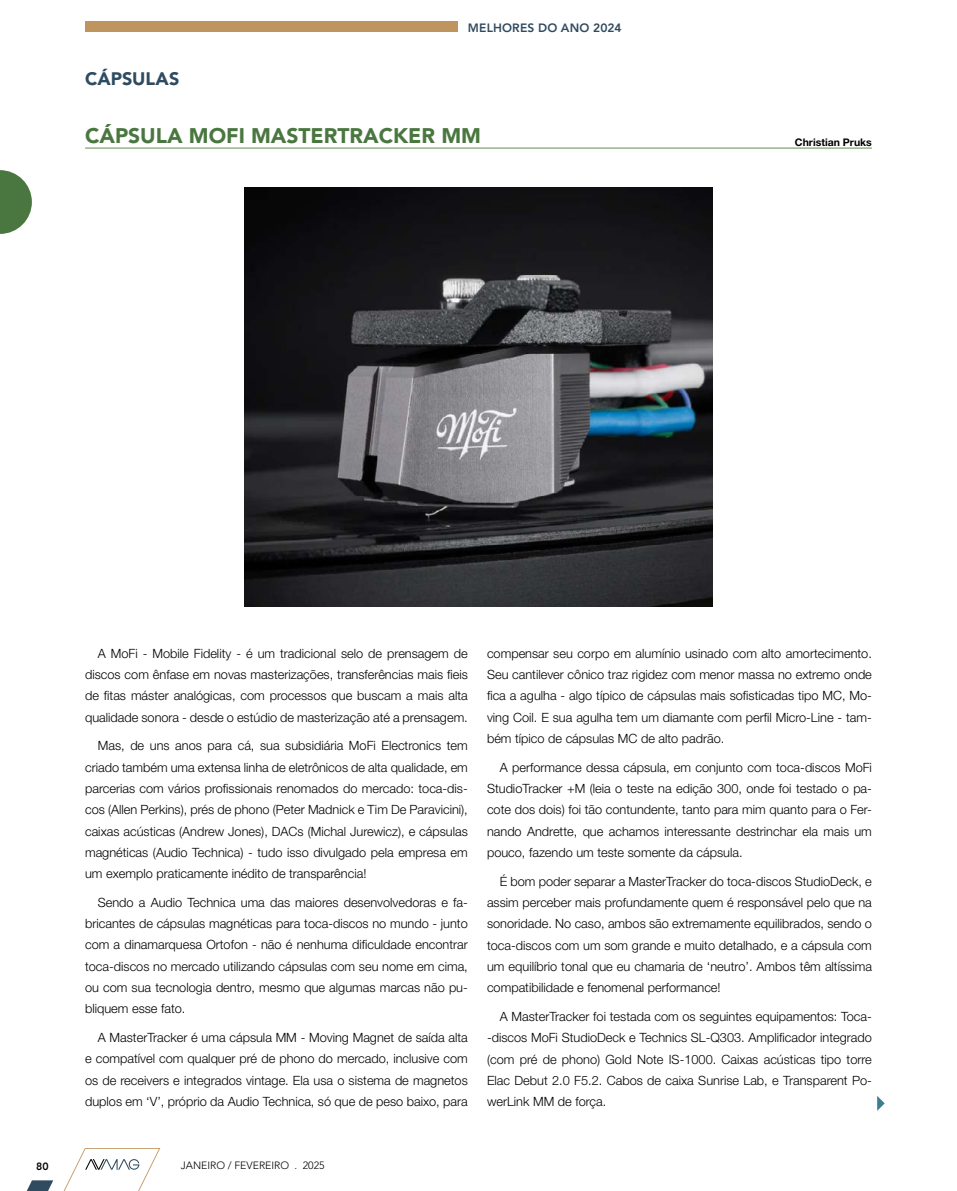
<style>
.page{position:relative;width:957px;height:1191px;background:#fff}
.page>*{position:absolute;margin:0;border:0;box-sizing:border-box;transform-origin:0 0}
.t1{font:900 21px "Avenir LT Std";color:#4a7740}
.t2{font:900 18px "Avenir LT Std";color:#304b60}
.t3{font:300 12.75px/21.3px "Helvetica Neue LT Std";color:#000;text-align:justify}
.t4{font:800 12px "Avenir LT Std";letter-spacing:.015em;color:#304b60}
.t5{font:300 10.5px "Avenir LT Std";color:#000}
.t6{font:700 10.5px "Helvetica Neue LT Std";color:#000}
.t7{font:800 10.5px "Avenir LT Std";color:#000}
</style>
<div class="page">
<svg style="left:0;top:170px;width:32px;height:64px"></svg>
<div style="left:85px;top:21px;width:372px;height:11px;background:#be955f"></div>
<svg style="left:26px;top:1148px;width:134px;height:43px"></svg>
<svg style="left:877px;top:1096px;width:7px;height:14px"></svg>
<hr style="left:85px;top:147px;width:787px;height:2px;background:#98b28f">
<img style="left:244px;top:188px;width:468px;height:418px">
<h2 class="t2" style="left:85px;top:68px;width:96px">CÁPSULAS</h2>
<p class="t4" style="left:468px;top:21px;width:155px">MELHORES DO ANO 2024</p>
<h1 class="t1" style="left:85px;top:123px;width:397px">CÁPSULA MOFI MASTERTRACKER MM</h1>
<p class="t6" style="left:795px;top:135px;width:78px">Christian Pruks</p>
<p class="t7" style="left:36px;top:1160px;width:14px">80</p>
<p class="t3" style="left:85px;top:642px;width:384px;text-indent:13px">A MoFi - Mobile Fidelity - é um tradicional selo de prensagem de discos com ênfase em novas masterizações, transferências mais fieis de fitas máster analógicas, com processos que buscam a mais alta qualidade sonora - desde o estúdio de masterização até a prensagem.</p>
<p class="t3" style="left:85px;top:735px;width:384px;text-indent:13px">Mas, de uns anos para cá, sua subsidiária MoFi Electronics tem criado também uma extensa linha de eletrônicos de alta qualidade, em parcerias com vários profissionais renomados do mercado: toca-dis&shy;cos (Allen Perkins), prés de phono (Peter Madnick e Tim De Paravicini), caixas acústicas (Andrew Jones), DACs (Michal Jurewicz), e cápsulas magnéticas (Audio Technica) - tudo isso divulgado pela empresa em um exemplo praticamente inédito de transparência!</p>
<p class="t3" style="left:85px;top:891px;width:384px;text-indent:13px">Sendo a Audio Technica uma das maiores desenvolvedoras e fa&shy;bricantes de cápsulas magnéticas para toca-discos no mundo - junto com a dinamarquesa Ortofon - não é nenhuma dificuldade encontrar toca-discos no mercado utilizando cápsulas com seu nome em cima, ou com sua tecnologia dentro, mesmo que algumas marcas não pu&shy;bliquem esse fato.</p>
<p class="t3" style="left:85px;top:1026px;width:384px;text-indent:13px">A MasterTracker é uma cápsula MM - Moving Magnet de saída alta e compatível com qualquer pré de phono do mercado, inclusive com os de receivers e integrados vintage. Ela usa o sistema de magnetos duplos em ‘V’, próprio da Audio Technica, só que de peso baixo, para</p>
<p class="t3" style="left:487px;top:642px;width:386px">compensar seu corpo em alumínio usinado com alto amortecimento.<br>Seu cantilever cônico traz rigidez com menor massa no extremo onde fica a agulha - algo típico de cápsulas mais sofisticadas tipo MC, Mo&shy;ving Coil. E sua agulha tem um diamante com perfil Micro-Line - tam&shy;bém típico de cápsulas MC de alto padrão.</p>
<p class="t3" style="left:487px;top:756px;width:386px;text-indent:13px">A performance dessa cápsula, em conjunto com toca-discos MoFi StudioTracker +M (leia o teste na edição 300, onde foi testado o pa&shy;cote dos dois) foi tão contundente, tanto para mim quanto para o Fer&shy;nando Andrette, que achamos interessante destrinchar ela mais um pouco, fazendo um teste somente da cápsula.</p>
<p class="t3" style="left:487px;top:870px;width:386px;text-indent:13px">É bom poder separar a MasterTracker do toca-discos StudioDeck, e assim perceber mais profundamente quem é responsável pelo que na sonoridade. No caso, ambos são extremamente equilibrados, sendo o toca-discos com um som grande e muito detalhado, e a cápsula com um equilíbrio tonal que eu chamaria de ‘neutro’. Ambos têm altíssima compatibilidade e fenomenal performance!</p>
<p class="t3" style="left:487px;top:1005px;width:386px;text-indent:13px">A MasterTracker foi testada com os seguintes equipamentos: Toca--discos MoFi StudioDeck e Technics SL-Q303. Amplificador integrado (com pré de phono) Gold Note IS-1000. Caixas acústicas tipo torre Elac Debut 2.0 F5.2. Cabos de caixa Sunrise Lab, e Transparent Po&shy;werLink MM de força.</p>
<p class="t5" style="left:181px;top:1159px;width:145px">JANEIRO / FEVEREIRO . 2025</p>
</div>
